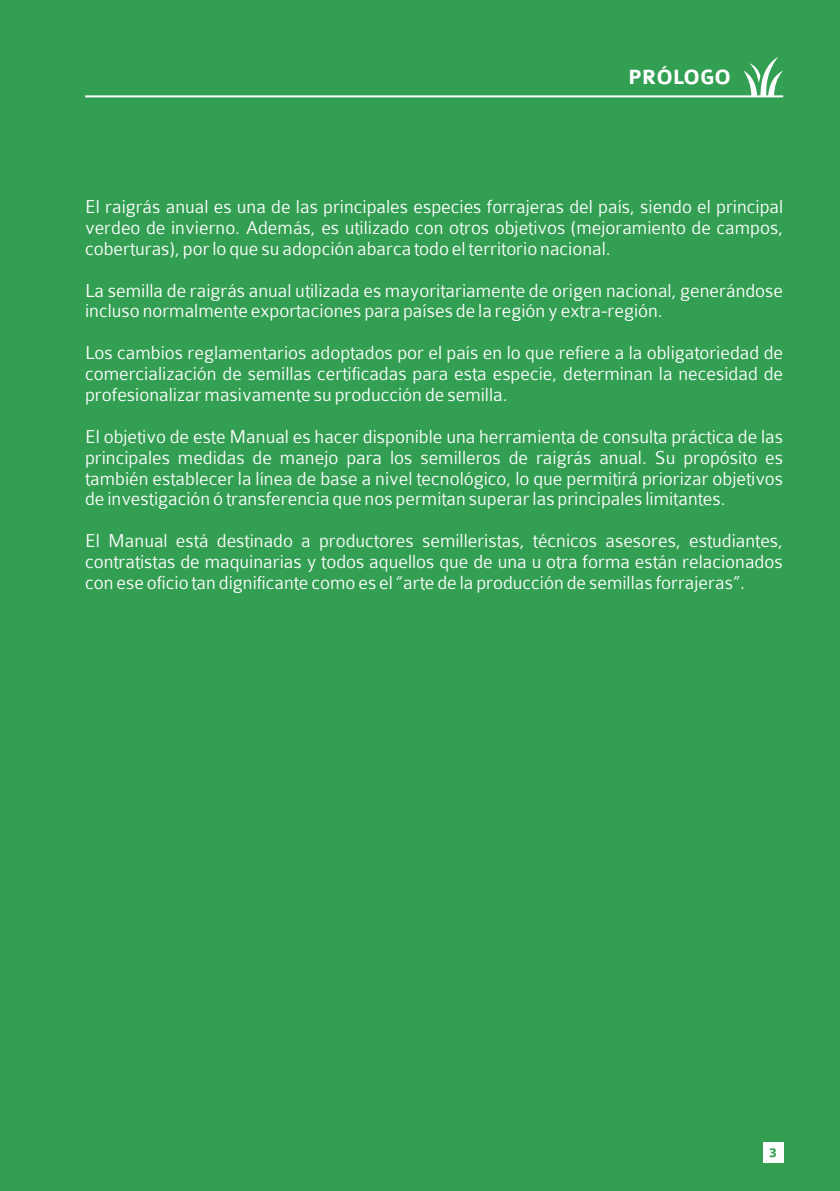
<style>
.page{position:relative;width:840px;height:1191px;background:#fff}
.page>*{position:absolute;margin:0;border:0;box-sizing:border-box;transform-origin:0 0}
.t1{font:700 22px "Colaborate";color:#fefefe}
.t2{font:300 20px/20.8px "Colaborate";color:#fefefe;text-align:justify}
.t3{font:700 14px "Colaborate";color:#339f52}
</style>
<div class="page">
<div style="left:0;top:0;width:839px;height:1191px;background:#339f52"></div>
<hr style="left:85px;top:95px;width:697px;height:2px;background:#fefefe">
<svg style="left:743px;top:57px;width:39px;height:39px"></svg>
<div style="left:762px;top:1142px;width:20px;height:20px;background:#fefefe"></div>
<p class="t1" style="left:627px;top:69px;width:104px">PRÓLOGO</p>
<p class="t2" style="left:85px;top:198px;width:699px">El raigrás anual es una de las principales especies forrajeras del país, siendo el principal verdeo de invierno. Además, es utilizado con otros objetivos (mejoramiento de campos, coberturas), por lo que su adopción abarca todo el territorio nacional.</p>
<p class="t2" style="left:85px;top:281px;width:699px">La semilla de raigrás anual utilizada es mayoritariamente de origen nacional, generándose incluso normalmente exportaciones para países de la región y extra-región.</p>
<p class="t2" style="left:85px;top:344px;width:699px">Los cambios reglamentarios adoptados por el país en lo que refiere a la obligatoriedad de comercialización de semillas certificadas para esta especie, determinan la necesidad de profesionalizar masivamente su producción de semilla.</p>
<p class="t2" style="left:85px;top:427px;width:699px">El objetivo de este Manual es hacer disponible una herramienta de consulta práctica de las principales medidas de manejo para los semilleros de raigrás anual. Su propósito es también establecer la línea de base a nivel tecnológico, lo que permitirá priorizar objetivos de investigación ó transferencia que nos permitan superar las principales limitantes.</p>
<p class="t2" style="left:85px;top:532px;width:699px">El Manual está destinado a productores semilleristas, técnicos asesores, estudiantes, contratistas de maquinarias y todos aquellos que de una u otra forma están relacionados con ese oficio tan dignificante como es el “arte de la producción de semillas forrajeras”.</p>
<p class="t3" style="left:768px;top:1147px;width:9px">3</p>
</div>
